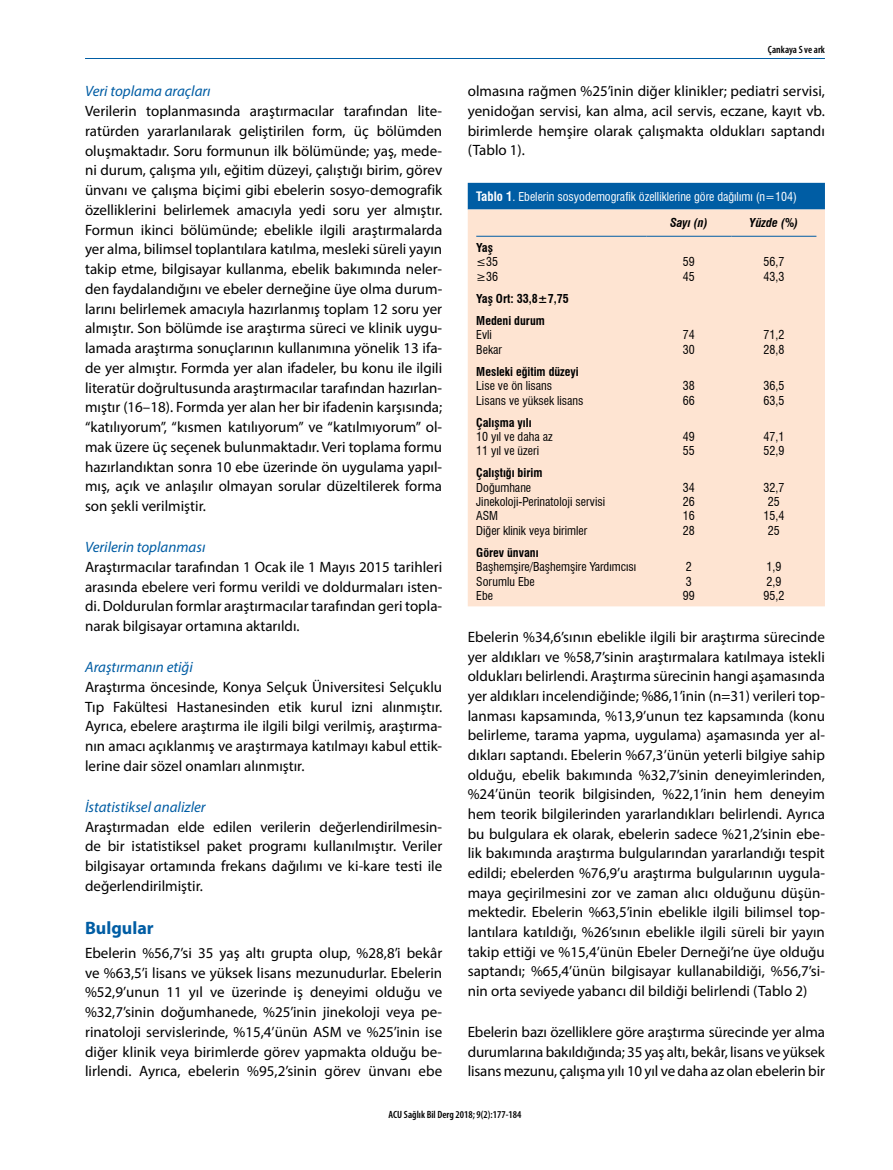
<style>
.page{position:relative;width:893px;height:1170px;background:#fff}
.page>*{position:absolute;margin:0;border:0;box-sizing:border-box;transform-origin:0 0}
.t1{font:700 18px "Myriad Pro";color:#005da4}
.t2{font:15px/19.8px "Myriad Pro";color:#000;text-align:justify}
.t3{font:italic 15px "Myriad Pro";color:#005da4}
.t4{font:condensed 12px/14.4px "Swiss 721 BT";color:#000}
.t5{font:700 condensed 12px/22.2px "Swiss 721 BT";color:#000}
.t6{font:condensed 12px "Swiss 721 BT";color:#fff}
.t7{font:italic 700 condensed 12px "Swiss 721 BT";color:#000}
.t8{font:600 condensed 10.5px "Myriad Pro";color:#000}
.s1{font-weight:700;font-size:12.75px}
</style>
<div class="page">
<hr style="left:85px;top:58px;width:740px;height:1px;background:#005da4">
<div style="left:468px;top:183px;width:357px;height:26px;background:#005da4"></div>
<div style="left:468px;top:209px;width:357px;height:397px;background:#fee4d2"></div>
<hr style="left:476px;top:236px;width:170px;height:1px;background:#005da4">
<hr style="left:646px;top:236px;width:85px;height:1px;background:#005da4">
<hr style="left:731px;top:236px;width:85px;height:1px;background:#005da4">
<p class="t3" style="left:85px;top:82px;width:127px">Veri toplama araçları</p>
<p class="t2" style="left:85px;top:101px;width:359px">Verilerin toplanmasında araştırmacılar tarafından lite&shy;ratürden yararlanılarak geliştirilen form, üç bölümden oluşmaktadır. Soru formunun ilk bölümünde; yaş, mede&shy;ni durum, çalışma yılı, eğitim düzeyi, çalıştığı birim, görev ünvanı ve çalışma biçimi gibi ebelerin sosyo-demografik özelliklerini belirlemek amacıyla yedi soru yer almıştır.<br>Formun ikinci bölümünde; ebelikle ilgili araştırmalarda yer alma, bilimsel toplantılara katılma, mesleki süreli yayın takip etme, bilgisayar kullanma, ebelik bakımında neler&shy;den faydalandığını ve ebeler derneğine üye olma durum&shy;larını belirlemek amacıyla hazırlanmış toplam 12 soru yer almıştır. Son bölümde ise araştırma süreci ve klinik uygu&shy;lamada araştırma sonuçlarının kullanımına yönelik 13 ifa&shy;de yer almıştır. Formda yer alan ifadeler, bu konu ile ilgili literatür doğrultusunda araştırmacılar tarafından hazırlan&shy;mıştır (16–18). Formda yer alan her bir ifadenin karşısında; “katılıyorum”, “kısmen katılıyorum” ve “katılmıyorum” ol&shy;mak üzere üç seçenek bulunmaktadır. Veri toplama formu hazırlandıktan sonra 10 ebe üzerinde ön uygulama yapıl&shy;mış, açık ve anlaşılır olmayan sorular düzeltilerek forma son şekli verilmiştir.</p>
<p class="t3" style="left:85px;top:538px;width:122px">Verilerin toplanması</p>
<p class="t2" style="left:85px;top:556px;width:359px">Araştırmacılar tarafından 1 Ocak ile 1 Mayıs 2015 tarihleri arasında ebelere veri formu verildi ve doldurmaları isten&shy;di. Doldurulan formlar araştırmacılar tarafından geri topla&shy;narak bilgisayar ortamına aktarıldı.</p>
<p class="t3" style="left:85px;top:657px;width:109px">Araştırmanın etiği</p>
<p class="t2" style="left:85px;top:676px;width:359px">Araştırma öncesinde, Konya Selçuk Üniversitesi Selçuklu Tıp Fakültesi Hastanesinden etik kurul izni alınmıştır.<br>Ayrıca, ebelere araştırma ile ilgili bilgi verilmiş, araştırma&shy;nın amacı açıklanmış ve araştırmaya katılmayı kabul ettik&shy;lerine dair sözel onamları alınmıştır.</p>
<p class="t3" style="left:85px;top:797px;width:122px">İstatistiksel analizler</p>
<p class="t2" style="left:85px;top:816px;width:359px">Araştırmadan elde edilen verilerin değerlendirilmesin&shy;de bir istatistiksel paket programı kullanılmıştır. Veriler bilgisayar ortamında frekans dağılımı ve ki-kare testi ile değerlendirilmiştir.</p>
<p class="t1" style="left:85px;top:916px;width:70px">Bulgular</p>
<p class="t2" style="left:85px;top:942px;width:359px">Ebelerin %56,7’si 35 yaş altı grupta olup, %28,8’i bekâr ve %63,5’i lisans ve yüksek lisans mezunudurlar. Ebelerin %52,9’unun 11 yıl ve üzerinde iş deneyimi olduğu ve %32,7’sinin doğumhanede, %25’inin jinekoloji veya pe&shy;rinatoloji servislerinde, %15,4’ünün ASM ve %25’inin ise diğer klinik veya birimlerde görev yapmakta olduğu be&shy;lirlendi. Ayrıca, ebelerin %95,2’sinin görev ünvanı ebe</p>
<p class="t8" style="left:768px;top:44px;width:58px">Çankaya S ve ark</p>
<p class="t2" style="left:468px;top:81px;width:359px">olmasına rağmen %25’inin diğer klinikler; pediatri servisi, yenidoğan servisi, kan alma, acil servis, eczane, kayıt vb. birimlerde hemşire olarak çalışmakta oldukları saptandı (Tablo 1).</p>
<p class="t6" style="left:476px;top:189px;width:322px"><span class="s1">Tablo 1</span>. Ebelerin sosyodemografik özelliklerine göre dağılımı (n=104)</p>
<p class="t7" style="left:670px;top:216px;width:39px">Sayı (n)</p>
<p class="t7" style="left:750px;top:216px;width:50px">Yüzde (%)</p>
<p class="t5" style="left:476px;top:236px;width:18px">Yaş</p>
<p class="t4" style="left:476px;top:254px;width:23px">≤35 ≥36</p>
<p class="t4" style="left:683px;top:254px;width:13px">59<br>45</p>
<p class="t4" style="left:763px;top:254px;width:22px">56,7<br>43,3</p>
<p class="t5" style="left:476px;top:287px;width:94px">Yaş Ort: 33,8±7,75<br>Medeni durum</p>
<p class="t4" style="left:476px;top:328px;width:27px">Evli<br>Bekar</p>
<p class="t4" style="left:683px;top:328px;width:13px">74<br>30</p>
<p class="t4" style="left:763px;top:328px;width:22px">71,2<br>28,8</p>
<p class="t5" style="left:476px;top:360px;width:104px">Mesleki eğitim düzeyi</p>
<p class="t4" style="left:476px;top:378px;width:109px">Lise ve ön lisans<br>Lisans ve yüksek lisans</p>
<p class="t4" style="left:683px;top:378px;width:13px">38<br>66</p>
<p class="t4" style="left:763px;top:378px;width:22px">36,5<br>63,5</p>
<p class="t5" style="left:476px;top:411px;width:57px">Çalışma yılı</p>
<p class="t4" style="left:476px;top:429px;width:78px">10 yıl ve daha az<br>11 yıl ve üzeri</p>
<p class="t4" style="left:683px;top:429px;width:13px">49<br>55</p>
<p class="t4" style="left:763px;top:429px;width:22px">47,1<br>52,9</p>
<p class="t5" style="left:476px;top:462px;width:68px">Çalıştığı birim</p>
<p class="t4" style="left:476px;top:480px;width:130px">Doğumhane<br>Jinekoloji-Perinatoloji servisi<br>ASM<br>Diğer klinik veya birimler</p>
<p class="t4" style="left:683px;top:480px;width:13px;text-align:justify">34<br>26<br>16<br>28</p>
<p class="t4" style="left:763px;top:480px;width:22px;text-align:center">32,7<br>25<br>15,4<br>25</p>
<p class="t5" style="left:476px;top:541px;width:64px">Görev ünvanı</p>
<p class="t4" style="left:476px;top:559px;width:162px">Başhemşire/Başhemşire Yardımcısı<br>Sorumlu Ebe<br>Ebe</p>
<p class="t4" style="left:683px;top:559px;width:13px">2<br>3<br>99</p>
<p class="t4" style="left:763px;top:559px;width:22px">1,9<br>2,9<br>95,2</p>
<p class="t2" style="left:468px;top:626px;width:359px">Ebelerin %34,6’sının ebelikle ilgili bir araştırma sürecinde yer aldıkları ve %58,7’sinin araştırmalara katılmaya istekli oldukları belirlendi. Araştırma sürecinin hangi aşamasında yer aldıkları incelendiğinde; %86,1’inin (n=31) verileri top&shy;lanması kapsamında, %13,9’unun tez kapsamında (konu belirleme, tarama yapma, uygulama) aşamasında yer al&shy;dıkları saptandı. Ebelerin %67,3’ünün yeterli bilgiye sahip olduğu, ebelik bakımında %32,7’sinin deneyimlerinden, %24’ünün teorik bilgisinden, %22,1’inin hem deneyim hem teorik bilgilerinden yararlandıkları belirlendi. Ayrıca bu bulgulara ek olarak, ebelerin sadece %21,2’sinin ebe&shy;lik bakımında araştırma bulgularından yararlandığı tespit edildi; ebelerden %76,9’u araştırma bulgularının uygula&shy;maya geçirilmesini zor ve zaman alıcı olduğunu düşün&shy;mektedir. Ebelerin %63,5’inin ebelikle ilgili bilimsel top&shy;lantılara katıldığı, %26’sının ebelikle ilgili süreli bir yayın takip ettiği ve %15,4’ünün Ebeler Derneği’ne üye olduğu saptandı; %65,4’ünün bilgisayar kullanabildiği, %56,7’si&shy;nin orta seviyede yabancı dil bildiği belirlendi (Tablo 2)</p>
<p class="t2" style="left:468px;top:1021px;width:359px">Ebelerin bazı özelliklere göre araştırma sürecinde yer alma durumlarına bakıldığında; 35 yaş altı, bekâr, lisans ve yüksek lisans mezunu, çalışma yılı 10 yıl ve daha az olan ebelerin bir</p>
<p class="t8" style="left:389px;top:1108px;width:134px">ACU Sağlık Bil Derg 2018; 9(2):177-184</p>
</div>
